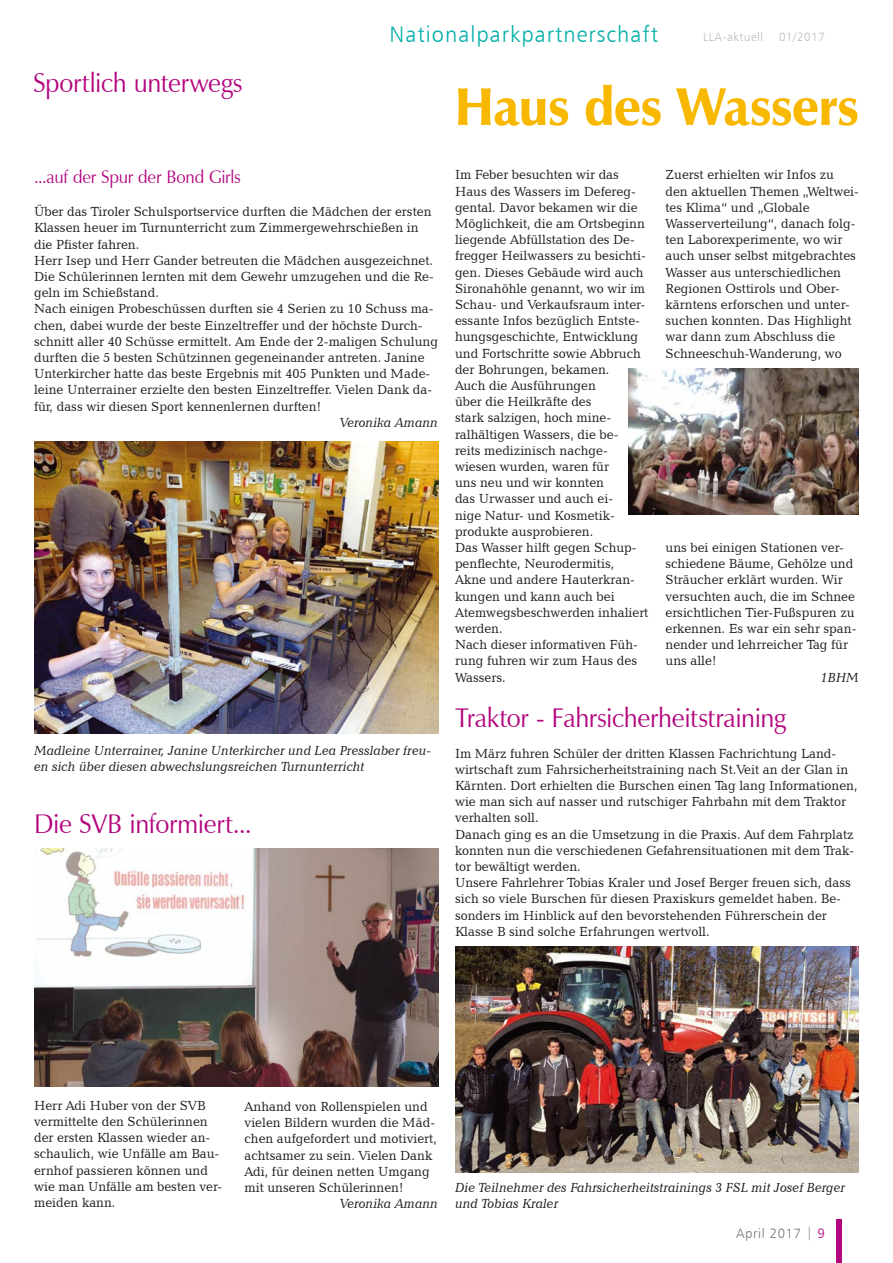
<style>
.page{position:relative;width:893px;height:1263px;background:#fff}
.page>*{position:absolute;margin:0;border:0;box-sizing:border-box;transform-origin:0 0}
.t1{font:900 54px "Zapf Humanist 601 BT";letter-spacing:-.02em;color:#f9b800;scale:.95 1}
.t2{font:27px "Zapf Humanist 601 BT";letter-spacing:-.015em;color:#b3057e;scale:.95 1}
.t3{font:22.5px "Humanist 777 BT Light B";letter-spacing:.05em;color:#00aea7}
.t4{font:18px "Zapf Humanist 601 BT";letter-spacing:-.01em;color:#b3057e;scale:.95 1}
.t5{font:13.5px/16.2px "Candida BT";color:#1a1b1f;scale:.95 1}
.t6{font:italic 13.5px/16.2px "Candida BT";color:#1a1b1f;scale:.95 1}
.t7{font:13.5px "Humanist 777 BT Light B";letter-spacing:.05em;color:#757277}
.t8{font:12px "Humanist 777 BT Light B";letter-spacing:.05em;color:#b9bbbd}
.s1{color:#b3057e}
</style>
<div class="page">
<div style="left:837px;top:1219px;width:5px;height:44px;background:#b3057e"></div>
<img style="left:455px;top:946px;width:404px;height:227px">
<img style="left:34px;top:441px;width:404px;height:292px">
<img style="left:34px;top:848px;width:404px;height:238px">
<img style="left:628px;top:369px;width:231px;height:146px">
<h2 class="t2" style="left:33px;top:66px;width:222px">Sportlich unterwegs</h2>
<h3 class="t3" style="left:389px;top:20px;width:270px">Nationalparkpartnerschaft</h3>
<p class="t8" style="left:703px;top:30px;width:61px">LLA-aktuell</p>
<p class="t8" style="left:779px;top:30px;width:47px">01/2017</p>
<h1 class="t1" style="left:455px;top:73px;width:427px">Haus des Wassers</h1>
<h3 class="t4" style="left:34px;top:165px;width:219px">...auf der Spur der Bond Girls</h3>
<p class="t5" style="left:34px;top:203px;width:427px">Über das Tiroler Schulsportservice durften die Mädchen der ersten Klassen heuer im Turnunterricht zum Zimmergewehrschießen in die Pfister fahren.<br>Herr Isep und Herr Gander betreuten die Mädchen ausgezeichnet.<br>Die Schülerinnen lernten mit dem Gewehr umzugehen und die Re&shy;geln im Schießstand.<br>Nach einigen Probeschüssen durften sie 4 Serien zu 10 Schuss ma&shy;chen, dabei wurde der beste Einzeltreffer und der höchste Durch&shy;schnitt aller 40 Schüsse ermittelt. Am Ende der 2-maligen Schulung durften die 5 besten Schützinnen gegeneinander antreten. Janine Unterkircher hatte das beste Ergebnis mit 405 Punkten und Made&shy;leine Unterrainer erzielte den besten Einzeltreffer. Vielen Dank da&shy;für, dass wir diesen Sport kennenlernen durften!</p>
<p class="t6" style="left:340px;top:414px;width:104px">Veronika Amann</p>
<p class="t6" style="left:34px;top:742px;width:420px">Madleine Unterrainer, Janine Unterkircher und Lea Presslaber freu&shy;en sich über diesen abwechslungsreichen Turnunterricht</p>
<h2 class="t2" style="left:34px;top:807px;width:231px">Die SVB informiert...</h2>
<p class="t5" style="left:455px;top:166px;width:205px">Im Feber besuchten wir das<br>Haus des Wassers im Defereg&shy;gental. Davor bekamen wir die<br>Möglichkeit, die am Ortsbeginn liegende Abfüllstation des De&shy;fregger Heilwassers zu besichti&shy;gen. Dieses Gebäude wird auch<br>Sironahöhle genannt, wo wir im<br>Schau- und Verkaufsraum inter&shy;essante Infos bezüglich Entste&shy;hungsgeschichte, Entwicklung und Fortschritte sowie Abbruch der Bohrungen, bekamen.<br>Auch die Ausführungen<br>über die Heilkräfte des<br>stark salzigen, hoch mine&shy;ralhältigen Wassers, die be-<br>reits medizinisch nachge&shy;wiesen wurden, waren für<br>uns neu und wir konnten<br>das Urwasser und auch ei-<br>nige Natur- und Kosmetik&shy;produkte ausprobieren.<br>Das Wasser hilft gegen Schup&shy;penflechte, Neurodermitis,<br>Akne und andere Hauterkran&shy;kungen und kann auch bei<br>Atemwegsbeschwerden inhaliert werden.<br>Nach dieser informativen Füh&shy;rung fuhren wir zum Haus des<br>Wassers.</p>
<p class="t5" style="left:665px;top:166px;width:205px">Zuerst erhielten wir Infos zu den aktuellen Themen „Weltwei&shy;tes Klima“ und „Globale<br>Wasserverteilung“, danach folg&shy;ten Laborexperimente, wo wir auch unser selbst mitgebrachtes<br>Wasser aus unterschiedlichen<br>Regionen Osttirols und Ober&shy;kärntens erforschen und unter&shy;suchen konnten. Das Highlight war dann zum Abschluss die<br>Schneeschuh-Wanderung, wo</p>
<p class="t5" style="left:665px;top:539px;width:203px">uns bei einigen Stationen ver&shy;schiedene Bäume, Gehölze und<br>Sträucher erklärt wurden. Wir versuchten auch, die im Schnee ersichtlichen Tier-Fußspuren zu erkennen. Es war ein sehr span&shy;nender und lehrreicher Tag für uns alle!</p>
<p class="t6" style="left:821px;top:669px;width:42px">1BHM</p>
<h2 class="t2" style="left:455px;top:701px;width:350px">Traktor - Fahrsicherheitstraining</h2>
<p class="t5" style="left:455px;top:745px;width:425px">Im März fuhren Schüler der dritten Klassen Fachrichtung Land&shy;wirtschaft zum Fahrsicherheitstraining nach St.Veit an der Glan in Kärnten. Dort erhielten die Burschen einen Tag lang Informationen, wie man sich auf nasser und rutschiger Fahrbahn mit dem Traktor verhalten soll.<br>Danach ging es an die Umsetzung in die Praxis. Auf dem Fahrplatz konnten nun die verschiedenen Gefahrensituationen mit dem Trak&shy;tor bewältigt werden.<br>Unsere Fahrlehrer Tobias Kraler und Josef Berger freuen sich, dass sich so viele Burschen für diesen Praxiskurs gemeldet haben. Be&shy;sonders im Hinblick auf den bevorstehenden Führerschein der Klasse B sind solche Erfahrungen wertvoll.</p>
<p class="t5" style="left:34px;top:1097px;width:200px">Herr Adi Huber von der SVB vermittelte den Schülerinnen der ersten Klassen wieder an&shy;schaulich, wie Unfälle am Bau&shy;ernhof passieren können und wie man Unfälle am besten ver&shy;meiden kann.</p>
<p class="t5" style="left:245px;top:1098px;width:204px">Anhand von Rollenspielen und vielen Bildern wurden die Mäd&shy;chen aufgefordert und motiviert, achtsamer zu sein. Vielen Dank<br>Adi, für deinen netten Umgang mit unseren Schülerinnen!</p>
<p class="t6" style="left:340px;top:1195px;width:104px">Veronika Amann</p>
<p class="t6" style="left:455px;top:1179px;width:412px">Die Teilnehmer des Fahrsicherheitstrainings 3 FSL mit Josef Berger und Tobias Kraler</p>
<p class="t7" style="left:736px;top:1225px;width:90px">April 2017 | <span class="s1">9</span></p>
</div>
